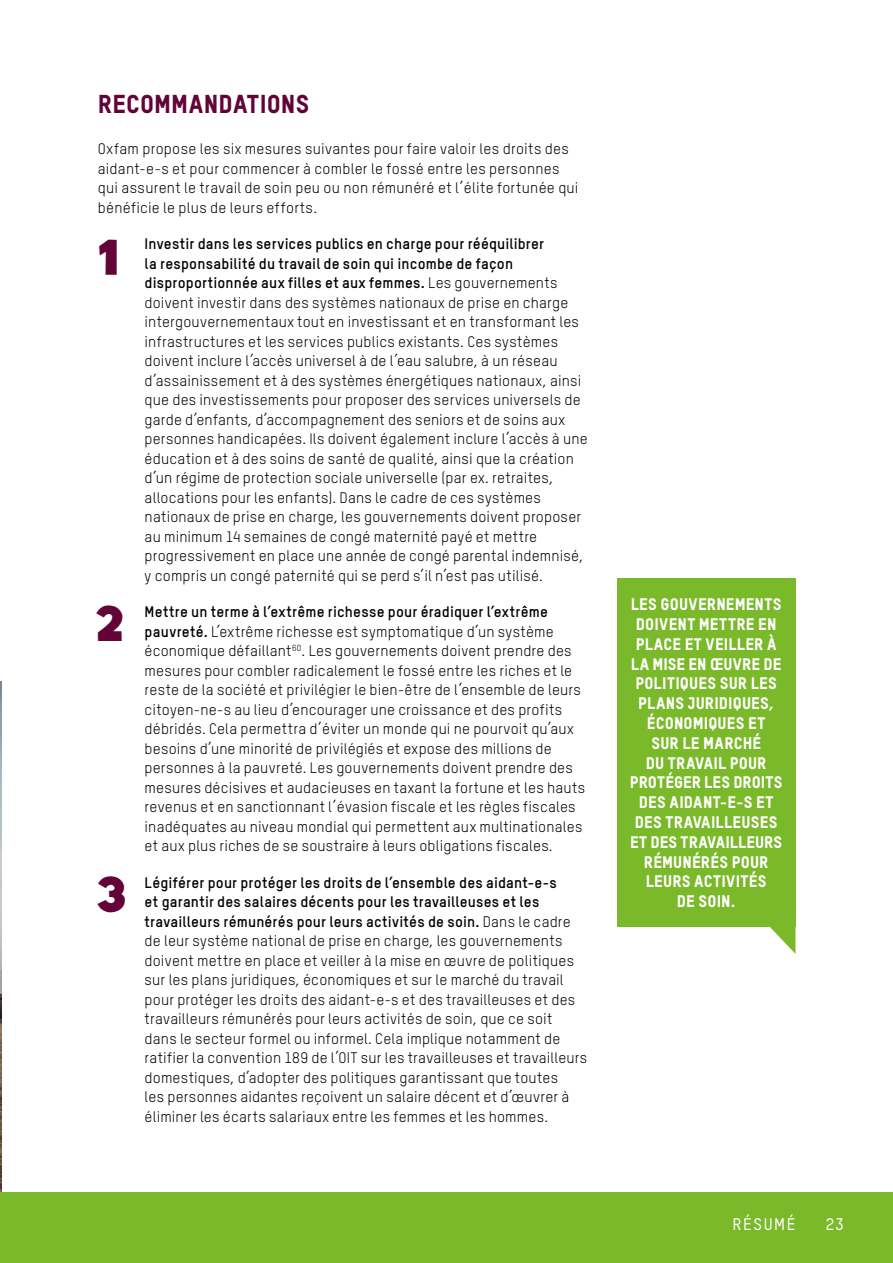
<style>
.page{position:relative;width:893px;height:1263px;background:#fff}
.page>*{position:absolute;margin:0;border:0;box-sizing:border-box;transform-origin:0 0}
.t1{font:49.5px "Oxfam Global Headline";color:#620438}
.t2{font:25.5px "Oxfam TSTARPRO Headline";letter-spacing:.005em;color:#620438}
.t3{font:16.5px/19.8px "Oxfam TSTARPRO Headline";letter-spacing:.01em;color:#fff;text-align:center}
.t4{font:500 16.5px "Oxfam TSTARPRO";letter-spacing:.095em;color:#fff}
.t5{font:15px/19.5px "Oxfam TSTARPRO";letter-spacing:.015em;color:#000}
.s1{font-weight:700}
</style>
<div class="page">
<div style="left:0;top:1192px;width:893px;height:71px;background:#7ab929"></div>
<div style="left:617px;top:578px;width:178px;height:348px;background:#7ab929"></div>
<svg style="left:769px;top:926px;width:26px;height:28px"></svg>
<img style="left:0;top:681px;width:1px;height:511px">
<h2 class="t2" style="left:98px;top:88px;width:213px">RECOMMANDATIONS</h2>
<p class="t5" style="left:98px;top:139px;width:482px">Oxfam propose les six mesures suivantes pour faire valoir les droits des aidant-e-s et pour commencer à combler le fossé entre les personnes qui assurent le travail de soin peu ou non rémunéré et l’élite fortunée qui bénéficie le plus de leurs efforts.</p>
<p class="t5" style="left:145px;top:234px;width:444px"><span class="s1">Investir dans les services publics en charge pour rééquilibrer<br>la responsabilité du travail de soin qui incombe de façon disproportionnée aux filles et aux femmes.</span> Les gouvernements doivent investir dans des systèmes nationaux de prise en charge intergouvernementaux tout en investissant et en transformant les infrastructures et les services publics existants. Ces systèmes doivent inclure l’accès universel à de l’eau salubre, à un réseau d’assainissement et à des systèmes énergétiques nationaux, ainsi que des investissements pour proposer des services universels de garde d’enfants, d’accompagnement des seniors et de soins aux personnes handicapées. Ils doivent également inclure l’accès à une éducation et à des soins de santé de qualité, ainsi que la création d’un régime de protection sociale universelle (par ex. retraites, allocations pour les enfants). Dans le cadre de ces systèmes nationaux de prise en charge, les gouvernements doivent proposer au minimum 14 semaines de congé maternité payé et mettre progressivement en place une année de congé parental indemnisé, y compris un congé paternité qui se perd s’il n’est pas utilisé.</p>
<p class="t5" style="left:145px;top:602px;width:442px"><span class="s1">Mettre un terme à l’extrême richesse pour éradiquer l’extrême pauvreté.</span> L’extrême richesse est symptomatique d’un système économique défaillant<sup>60</sup>. Les gouvernements doivent prendre des mesures pour combler radicalement le fossé entre les riches et le reste de la société et privilégier le bien-être de l’ensemble de leurs citoyen-ne-s au lieu d’encourager une croissance et des profits débridés. Cela permettra d’éviter un monde qui ne pourvoit qu’aux besoins d’une minorité de privilégiés et expose des millions de personnes à la pauvreté. Les gouvernements doivent prendre des mesures décisives et audacieuses en taxant la fortune et les hauts revenus et en sanctionnant l’évasion fiscale et les règles fiscales inadéquates au niveau mondial qui permettent aux multinationales et aux plus riches de se soustraire à leurs obligations fiscales.</p>
<p class="t5" style="left:145px;top:872px;width:444px"><span class="s1">Légiférer pour protéger les droits de l’ensemble des aidant-e-s<br>et garantir des salaires décents pour les travailleuses et les travailleurs rémunérés pour leurs activités de soin.</span> Dans le cadre de leur système national de prise en charge, les gouvernements doivent mettre en place et veiller à la mise en œuvre de politiques sur les plans juridiques, économiques et sur le marché du travail pour protéger les droits des aidant-e-s et des travailleuses et des travailleurs rémunérés pour leurs activités de soin, que ce soit dans le secteur formel ou informel. Cela implique notamment de ratifier la convention 189 de l’OIT sur les travailleuses et travailleurs domestiques, d’adopter des politiques garantissant que toutes<br>les personnes aidantes reçoivent un salaire décent et d’œuvrer à éliminer les écarts salariaux entre les femmes et les hommes.</p>
<h1 class="t1" style="left:98px;top:214px;width:24px">1</h1>
<h1 class="t1" style="left:96px;top:581px;width:30px">2</h1>
<h1 class="t1" style="left:97px;top:851px;width:31px">3</h1>
<p class="t3" style="left:630px;top:594px;width:154px">LES GOUVERNEMENTS<br>DOIVENT METTRE EN<br>PLACE ET VEILLER À<br>LA MISE EN ŒUVRE DE<br>POLITIQUES SUR LES<br>PLANS JURIDIQUES,<br>ÉCONOMIQUES ET<br>SUR LE MARCHÉ<br>DU TRAVAIL POUR<br>PROTÉGER LES DROITS<br>DES AIDANT-E-S ET<br>DES TRAVAILLEUSES<br>ET DES TRAVAILLEURS<br>RÉMUNÉRÉS POUR<br>LEURS ACTIVITÉS<br>DE SOIN.</p>
<p class="t4" style="left:732px;top:1214px;width:64px">RÉSUMÉ</p>
<p class="t4" style="left:826px;top:1214px;width:19px">23</p>
</div>
